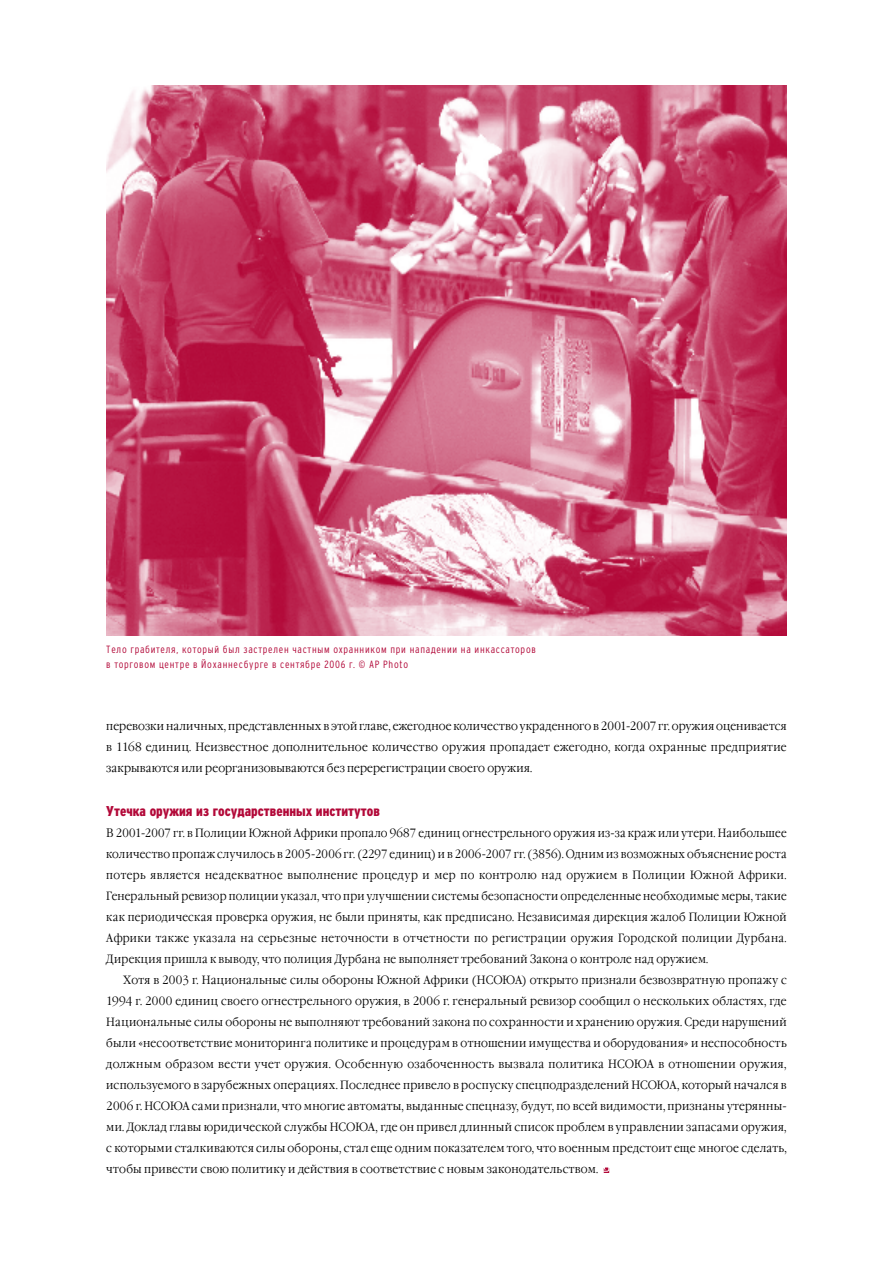
<style>
.page{position:relative;width:893px;height:1263px;background:#fff}
.page>*{position:absolute;margin:0;border:0;box-sizing:border-box;transform-origin:0 0}
.t1{font:condensed 14.25px "Inter Font";color:#b20838}
.t2{font:300 12px/21px "Garamond C";letter-spacing:.02em;color:#000;text-align:justify;scale:.9 1}
.t3{font:300 12px/21px "Garamond C";letter-spacing:.02em;color:#000;text-align:justify;scale:.88 1}
.t4{font:ultra-condensed 10.5px/15px "Inter Font";letter-spacing:.07em;color:#b20838}
</style>
<div class="page">
<svg style="left:603px;top:1167px;width:7px;height:6px"></svg>
<img style="left:106px;top:85px;width:681px;height:551px">
<p class="t4" style="left:106px;top:641px;width:431px">Тело грабителя, который был застрелен частным охранником при нападении на инкассаторов в торговом центре в Йоханнесбурге в сентябре 2006 г. © AP Photo</p>
<p class="t2" style="left:106px;top:716px;width:757px">перевозки наличных, представленных в этой главе, ежегодное количество украденного в 2001-2007 гг. оружия оценивается в 1168 единиц. Неизвестное дополнительное количество оружия пропадает ежегодно, когда охранные предприятие закрываются или реорганизовываются без перерегистрации своего оружия.</p>
<p class="t1" style="left:106px;top:803px;width:275px">Утечка оружия из государственных институтов</p>
<p class="t3" style="left:106px;top:823px;width:775px">В 2001-2007 гг. в Полиции Южной Африки пропало 9687 единиц огнестрельного оружия из-за краж или утери. Наибольшее количество пропаж случилось в 2005-2006 гг. (2297 единиц) и в 2006-2007 гг. (3856). Одним из возможных объяснение роста потерь является неадекватное выполнение процедур и мер по контролю над оружием в Полиции Южной Африки.<br>Генеральный ревизор полиции указал, что при улучшении системы безопасности определенные необходимые меры, такие как периодическая проверка оружия, не были приняты, как предписано. Независимая дирекция жалоб Полиции Южной Африки также указала на серьезные неточности в отчетности по регистрации оружия Городской полиции Дурбана.<br>Дирекция пришла к выводу, что полиция Дурбана не выполняет требований Закона о контроле над оружием.</p>
<p class="t2" style="left:106px;top:970px;width:757px;text-indent:17px">Хотя в 2003 г. Национальные силы обороны Южной Африки (НСОЮА) открыто признали безвозвратную пропажу с 1994 г. 2000 единиц своего огнестрельного оружия, в 2006 г. генеральный ревизор сообщил о нескольких областях, где Национальные силы обороны не выполняют требований закона по сохранности и хранению оружия. Среди нарушений были «несоответствие мониторинга политике и процедурам в отношении имущества и оборудования» и неспособность должным образом вести учет оружия. Особенную озабоченность вызвала политика НСОЮА в отношении оружия, используемого в зарубежных операциях. Последнее привело в роспуску спецподразделений НСОЮА, который начался в 2006 г. НСОЮА сами признали, что многие автоматы, выданные спецназу, будут, по всей видимости, признаны утерянны&shy;ми. Доклад главы юридической службы НСОЮА, где он привел длинный список проблем в управлении запасами оружия, с которыми сталкиваются силы обороны, стал еще одним показателем того, что военным предстоит еще многое сделать, чтобы привести свою политику и действия в соответствие с новым законодательством.</p>
</div>
